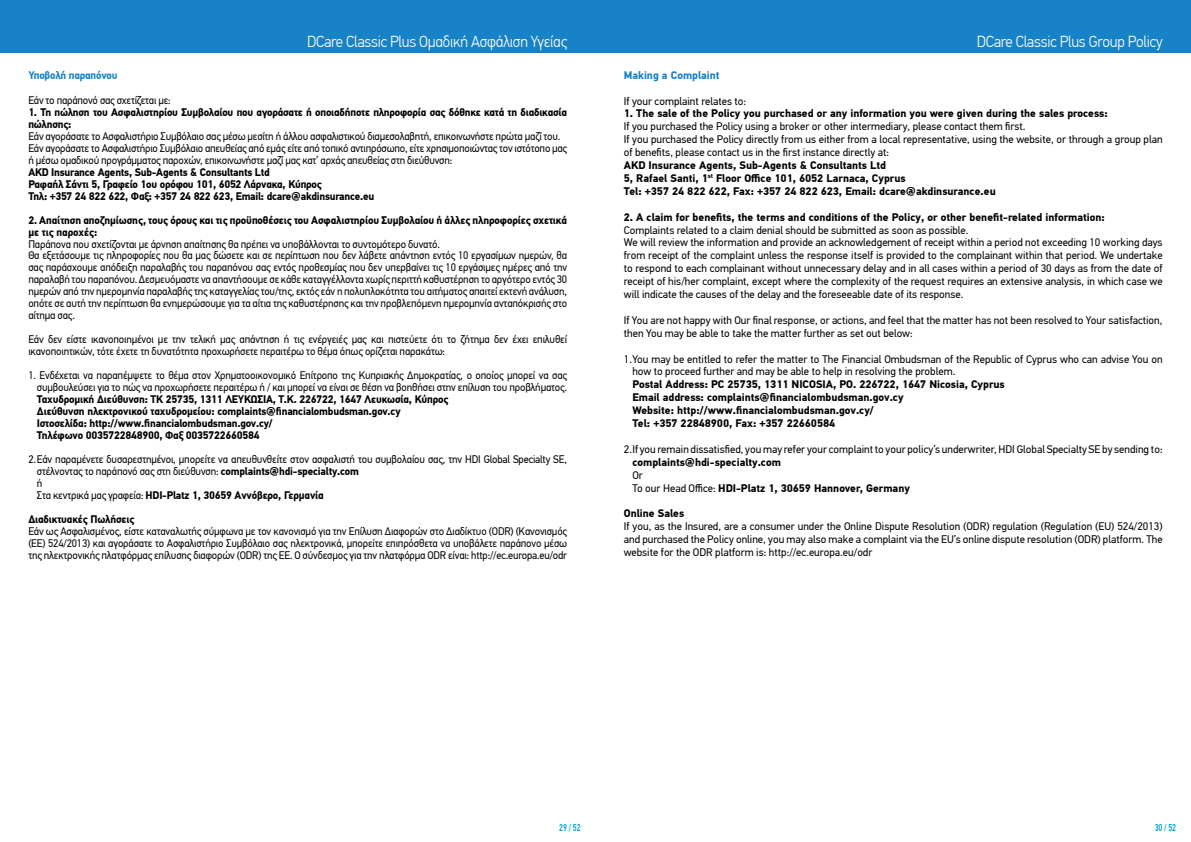
<style>
.page{position:relative;width:1191px;height:842px;background:#fff}
.page>*{position:absolute;margin:0;border:0;box-sizing:border-box;transform-origin:0 0}
.t1{font:300 16px "PF Din Text Pro";letter-spacing:-.015em;color:#fff;scale:.95 1}
.t2{font:11px/11.9px "PF Din Text Pro";letter-spacing:-.015em;color:#000;scale:.96 1}
.t3{font:11px/12.9px "PF Din Text Pro";letter-spacing:-.015em;color:#000}
.t4{font:700 11px/11.9px "PF Din Text Pro";letter-spacing:-.01em;color:#000;scale:.96 1}
.t5{font:700 11px/12.9px "PF Din Text Pro";letter-spacing:-.01em;color:#000}
.t6{font:700 11px "PF Din Text Pro";color:#1782c5}
.t7{font:700 11px "PF Din Text Pro";letter-spacing:-.02em;color:#1782c5;scale:.96 1}
.t8{font:500 10px "PF Din Text Pro";letter-spacing:-.01em;color:#00a0dc;scale:.74 1}
.s1{font-weight:700}
.s2{font-weight:400}
</style>
<div class="page">
<div style="left:595px;top:0;width:596px;height:53px;background:#1782c5"></div>
<div style="left:0;top:0;width:595px;height:53px;background:#1782c5"></div>
<h1 class="t1" style="left:307px;top:33px;width:275px">DCare Classic Plus Ομαδική Ασφάλιση Υγείας</h1>
<p class="t7" style="left:28px;top:69px;width:94px">Υποβολή παραπόνου</p>
<p class="t2" style="left:28px;top:94px;width:150px">Εάν το παράπονό σας σχετίζεται με:</p>
<p class="t4" style="left:28px;top:107px;width:563px">1. Τη πώληση του Ασφαλιστηρίου Συμβολαίου που αγοράσατε ή οποιαδήποτε πληροφορία σας δόθηκε κατά τη διαδικασία πώλησης:</p>
<p class="t2" style="left:28px;top:130px;width:563px">Εάν αγοράσατε το Ασφαλιστήριο Συμβόλαιο σας μέσω μεσίτη ή άλλου ασφαλιστικού διαμεσολαβητή, επικοινωνήστε πρώτα μαζί του.<br>Εάν αγοράσατε το Ασφαλιστήριο Συμβόλαιο απευθείας από εμάς είτε από τοπικό αντιπρόσωπο, είτε χρησιμοποιώντας τον ιστότοπο μας ή μέσω ομαδικού προγράμματος παροχών, επικοινωνήστε μαζί μας κατ’ αρχάς απευθείας στη διεύθυνση:</p>
<p class="t4" style="left:28px;top:166px;width:362px">AKD Insurance Agents, Sub-Agents &amp; Consultants Ltd<br>Ραφαήλ Σάντι 5, Γραφείο 1ου ορόφου 101, 6052 Λάρνακα, Κύπρος<br>Τηλ: +357 24 822 622, Φαξ: +357 24 822 623, Email: dcare@akdinsurance.eu</p>
<p class="t4" style="left:28px;top:214px;width:563px">2. Απαίτηση αποζημίωσης, τους όρους και τις προϋποθέσεις του Ασφαλιστηρίου Συμβολαίου ή άλλες πληροφορίες σχετικά με τις παροχές:</p>
<p class="t2" style="left:28px;top:238px;width:563px">Παράπονα που σχετίζονται με άρνηση απαίτησης θα πρέπει να υποβάλλονται το συντομότερο δυνατό.<br>Θα εξετάσουμε τις πληροφορίες που θα μας δώσετε και σε περίπτωση που δεν λάβετε απάντηση εντός 10 εργασίμων ημερών, θα σας παράσχουμε απόδειξη παραλαβής του παραπόνου σας εντός προθεσμίας που δεν υπερβαίνει τις 10 εργάσιμες ημέρες από την παραλαβή του παραπόνου. Δεσμευόμαστε να απαντήσουμε σε κάθε καταγγέλλοντα χωρίς περιττή καθυστέρηση το αργότερο εντός 30 ημερών από την ημερομηνία παραλαβής της καταγγελίας του/της, εκτός εάν η πολυπλοκότητα του αιτήματος απαιτεί εκτενή ανάλυση, οπότε σε αυτή την περίπτωση θα ενημερώσουμε για τα αίτια της καθυστέρησης και την προβλεπόμενη ημερομηνία ανταπόκρισής στο αίτημα σας.</p>
<p class="t2" style="left:28px;top:333px;width:563px">Εάν δεν είστε ικανοποιημένοι με την τελική μας απάντηση ή τις ενέργειές μας και πιστεύετε ότι το ζήτημα δεν έχει επιλυθεί ικανοποιητικών, τότε έχετε τη δυνατότητα προχωρήσετε περαιτέρω το θέμα όπως ορίζεται παρακάτω:</p>
<p class="t2" style="left:28px;top:369px;width:563px;text-align:right">1. Ενδέχεται να παραπέμψετε το θέμα στον Χρηματοοικονομικό Επίτροπο της Κυπριακής Δημοκρατίας, ο οποίος μπορεί να σας συμβουλεύσει για το πώς να προχωρήσετε περαιτέρω ή / και μπορεί να είναι σε θέση να βοηθήσει στην επίλυση του προβλήματος.</p>
<p class="t4" style="left:37px;top:393px;width:430px">Ταχυδρομική Διεύθυνση: ΤΚ 25735, 1311 ΛΕΥΚΩΣΙΑ, Τ.Κ. 226722, 1647 Λευκωσία, Κύπρος Διεύθυνση ηλεκτρονικού ταχυδρομείου: complaints@financialombudsman.gov.cy Ιστοσελίδα: http://www.financialombudsman.gov.cy/<br>Τηλέφωνο 0035722848900, Φαξ 0035722660584</p>
<p class="t2" style="left:37px;top:453px;width:554px;text-indent:-9px">2.Εάν παραμένετε δυσαρεστημένοι, μπορείτε να απευθυνθείτε στον ασφαλιστή του συμβολαίου σας, την HDI Global Specialty SE, στέλνοντας το παράπονό σας στη διεύθυνση: <span class="s1">complaints@hdi-specialty.com<br></span>ή<br>Στα κεντρικά μας γραφεία: <span class="s1">HDI-Platz 1, 30659 Αννόβερο, Γερμανία</span></p>
<p class="t4" style="left:28px;top:513px;width:112px">Διαδικτυακές Πωλήσεις</p>
<p class="t2" style="left:28px;top:525px;width:563px;text-align:justify">Εάν ως Ασφαλισμένος, είστε καταναλωτής σύμφωνα με τον κανονισμό για την Επίλυση Διαφορών στο Διαδίκτυο (ODR) (Κανονισμός (ΕΕ) 524/2013) και αγοράσατε το Ασφαλιστήριο Συμβόλαιο σας ηλεκτρονικά, μπορείτε επιπρόσθετα να υποβάλετε παράπονο μέσω της ηλεκτρονικής πλατφόρμας επίλυσης διαφορών (ODR) της ΕΕ. Ο σύνδεσμος για την πλατφόρμα ODR είναι: http://ec.europa.eu/odr</p>
<h1 class="t1" style="left:976px;top:33px;width:197px">DCare Classic Plus Group Policy</h1>
<p class="t6" style="left:624px;top:69px;width:97px">Making a Complaint</p>
<p class="t3" style="left:624px;top:94px;width:124px">If your complaint relates to:</p>
<p class="t5" style="left:624px;top:107px;width:485px">1. The sale of the Policy you purchased or any information you were given during the sales process:</p>
<p class="t3" style="left:624px;top:120px;width:540px">If you purchased the Policy using a broker or other intermediary, please contact them first.<br>If you purchased the Policy directly from us either from a local representative, using the website, or through a group plan of benefits, please contact us in the first instance directly at:</p>
<p class="t5" style="left:624px;top:159px;width:373px">AKD Insurance Agents, Sub-Agents &amp; Consultants Ltd<br>5, Rafael Santi, 1<sup>st</sup> Floor Office 101, 6052 Larnaca, Cyprus<br>Tel: +357 24 822 622, Fax: +357 24 822 623, Email: dcare@akdinsurance.eu</p>
<p class="t5" style="left:624px;top:211px;width:482px">2. A claim for benefits, the terms and conditions of the Policy, or other benefit-related information:</p>
<p class="t3" style="left:624px;top:223px;width:540px">Complaints related to a claim denial should be submitted as soon as possible.<br>We will review the information and provide an acknowledgement of receipt within a period not exceeding 10 working days from receipt of the complaint unless the response itself is provided to the complainant within that period. We undertake to respond to each complainant without unnecessary delay and in all cases within a period of 30 days as from the date of receipt of his/her complaint, except where the complexity of the request requires an extensive analysis, in which case we will indicate the causes of the delay and the foreseeable date of its response.</p>
<p class="t3" style="left:624px;top:314px;width:540px">If You are not happy with Our final response, or actions, and feel that the matter has not been resolved to Your satisfaction, then You may be able to take the matter further as set out below:</p>
<p class="t3" style="left:632px;top:352px;width:532px;text-indent:-9px">1.You may be entitled to refer the matter to The Financial Ombudsman of the Republic of Cyprus who can advise You on how to proceed further and may be able to help in resolving the problem.</p>
<p class="t5" style="left:632px;top:378px;width:374px">Postal Address: PC 25735, 1311 NICOSIA, PO. 226722, 1647 Nicosia, Cyprus Email address: complaints@financialombudsman.gov.cy<br>Website: http://www.financialombudsman.gov.cy/<br>Tel: +357 22848900, Fax: +357 22660584</p>
<p class="t3" style="left:624px;top:443px;width:540px">2.If you remain dissatisfied, you may refer your complaint to your policy’s underwriter, HDI Global Specialty SE by sending to:</p>
<p class="t5" style="left:632px;top:456px;width:150px">complaints@hdi-specialty.com</p>
<p class="t5" style="left:632px;top:469px;width:279px"><span class="s2">Or<br>To our Head Office:</span> HDI-Platz 1, 30659 Hannover, Germany</p>
<p class="t5" style="left:624px;top:507px;width:62px">Online Sales</p>
<p class="t3" style="left:624px;top:520px;width:540px;text-align:justify">If you, as the Insured, are a consumer under the Online Dispute Resolution (ODR) regulation (Regulation (EU) 524/2013) and purchased the Policy online, you may also make a complaint via the EU’s online dispute resolution (ODR) platform. The website for the ODR platform is: http://ec.europa.eu/odr</p>
<p class="t8" style="left:559px;top:822px;width:30px">29 / 52</p>
<p class="t8" style="left:1154px;top:822px;width:30px">30 / 52</p>
</div>
